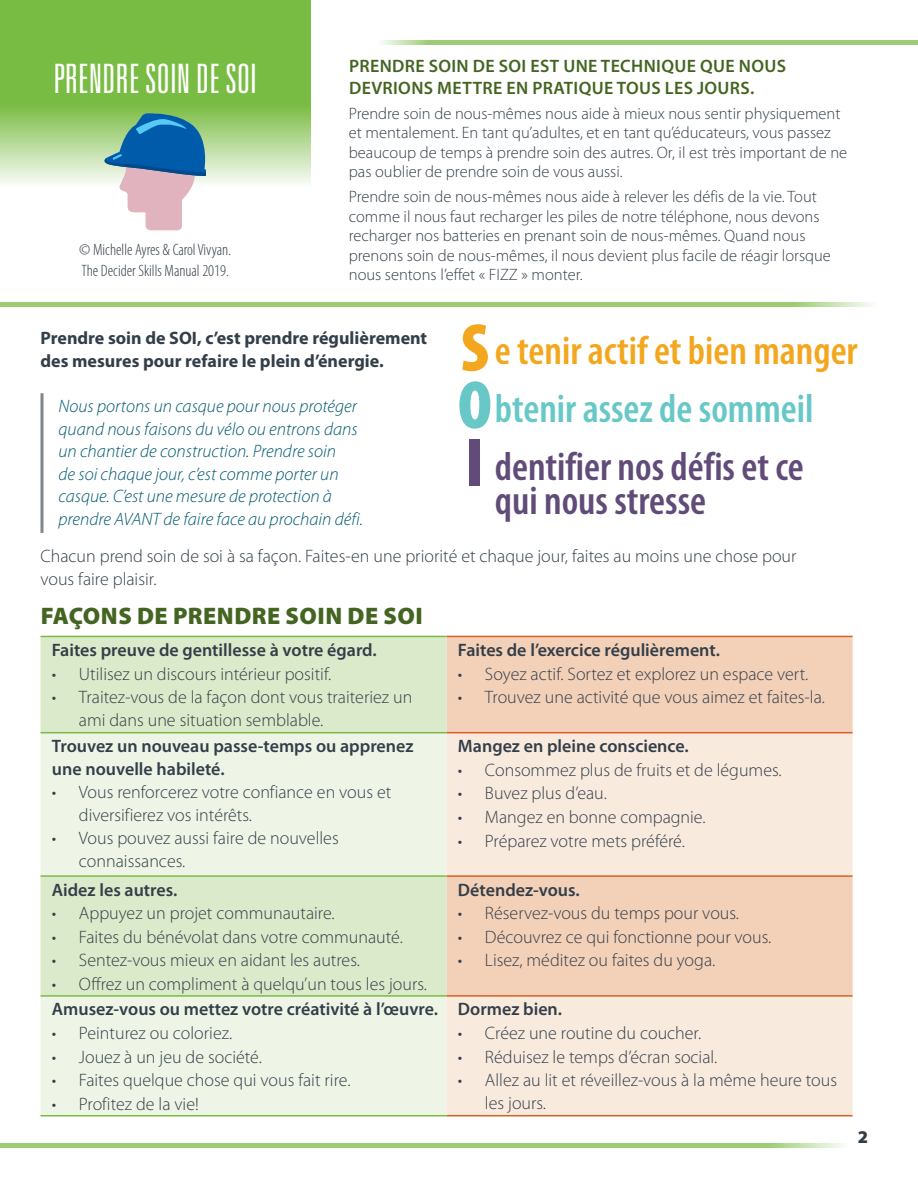
<style>
.page{position:relative;width:918px;height:1188px;background:#fff}
.page>*{position:absolute;margin:0;border:0;box-sizing:border-box;transform-origin:0 0}
.t1{font:900 condensed 68.55px "Myriad Pro";color:#f3a71e}
.t2{font:900 condensed 68.55px "Myriad Pro";color:#67c8c7}
.t3{font:900 condensed 68.55px "Myriad Pro";color:#614b78}
.t4{font:600 condensed 40.5px/34.5px "Myriad Pro";color:#614b78}
.t5{font:600 condensed 40.5px "Myriad Pro";color:#f3a71e}
.t6{font:600 condensed 40.5px "Myriad Pro";color:#67c8c7}
.t7{font:300 ultra-condensed 40.5px "Univers LT Std";color:#fff}
.t8{font:900 24px "Myriad Pro";letter-spacing:.02em;color:#436521}
.t9{font:300 18px/22.5px "Myriad Pro";color:#333e48}
.t10{font:600 18px/22.5px "Myriad Pro";color:#333e48}
.t11{font:italic 300 18px/22.5px "Myriad Pro";color:#00596f}
.t12{font:700 18px/22.5px "Myriad Pro";color:#333e48}
.t13{font:600 18px/22.5px "Myriad Pro";letter-spacing:.02em;color:#436521}
.t14{font:900 18px "Myriad Pro";color:#333e48}
.t15{font:300 16.5px/19.5px "Myriad Pro";color:#333e48}
.t16{font:300 condensed 16.5px/20.9px "Myriad Pro";color:#333e48}
</style>
<div class="page">
<svg style="left:0;top:0;width:310px;height:183px;background:#8dc55f"></svg>
<div style="left:41px;top:637px;width:406px;height:95px;background:#dbeaca"></div>
<div style="left:447px;top:637px;width:406px;height:95px;background:#f3d0b8"></div>
<svg style="left:41px;top:733px;width:406px;height:382px;background:#e7f1dd"></svg>
<svg style="left:447px;top:733px;width:406px;height:382px;background:#f7e1d1"></svg>
<hr style="left:41px;top:636px;width:406px;height:1px;background:#79bc43">
<hr style="left:41px;top:1115px;width:406px;height:1px;background:#79bc43">
<hr style="left:447px;top:636px;width:406px;height:1px;background:#d86026">
<hr style="left:447px;top:732px;width:406px;height:1px;background:#d86026">
<hr style="left:447px;top:875px;width:406px;height:2px;background:#d86026">
<hr style="left:41px;top:995px;width:406px;height:2px;background:#79bc43">
<hr style="left:447px;top:995px;width:406px;height:2px;background:#d86026">
<hr style="left:447px;top:1115px;width:406px;height:1px;background:#d86026">
<hr style="left:41px;top:732px;width:406px;height:1px;background:#79bc43">
<hr style="left:41px;top:875px;width:406px;height:2px;background:#79bc43">
<svg style="left:381px;top:40px;width:537px;height:5px;background:#a0cf79"></svg>
<svg style="left:0;top:302px;width:871px;height:5px;background:#9fcf79"></svg>
<svg style="left:0;top:1143px;width:843px;height:5px;background:#a0cf79"></svg>
<hr style="left:41px;top:393px;width:3px;height:140px;background:#7e868c">
<svg style="left:102px;top:113px;width:108px;height:117px"></svg>
<h2 class="t7" style="left:53px;top:58px;width:205px">PRENDRE SOIN DE SOI</h2>
<p class="t16" style="left:79px;top:239px;width:153px">© Michelle Ayres &amp; Carol Vivyan.<br>The Decider Skills Manual 2019.</p>
<p class="t13" style="left:349px;top:54px;width:439px">PRENDRE SOIN DE SOI EST UNE TECHNIQUE QUE NOUS<br>DEVRIONS METTRE EN PRATIQUE TOUS LES JOURS.</p>
<p class="t15" style="left:349px;top:104px;width:500px">Prendre soin de nous-mêmes nous aide à mieux nous sentir physiquement et mentalement. En tant qu’adultes, et en tant qu’éducateurs, vous passez beaucoup de temps à prendre soin des autres. Or, il est très important de ne pas oublier de prendre soin de vous aussi.</p>
<p class="t15" style="left:349px;top:187px;width:484px">Prendre soin de nous-mêmes nous aide à relever les défis de la vie. Tout comme il nous faut recharger les piles de notre téléphone, nous devons recharger nos batteries en prenant soin de nous-mêmes. Quand nous prenons soin de nous-mêmes, il nous devient plus facile de réagir lorsque nous sentons l’effet « FIZZ » monter.</p>
<p class="t12" style="left:41px;top:326px;width:388px">Prendre soin de SOI, c’est prendre régulièrement des mesures pour refaire le plein d’énergie.</p>
<p class="t11" style="left:59px;top:395px;width:306px">Nous portons un casque pour nous protéger quand nous faisons du vélo ou entrons dans un chantier de construction. Prendre soin<br>de soi chaque jour, c’est comme porter un casque. C’est une mesure de protection à prendre AVANT de faire face au prochain défi.</p>
<h1 class="t1" style="left:461px;top:304px;width:30px">S</h1>
<h1 class="t2" style="left:458px;top:361px;width:35px">O</h1>
<h1 class="t3" style="left:466px;top:419px;width:20px">I</h1>
<h2 class="t5" style="left:495px;top:326px;width:364px">e tenir actif et bien manger</h2>
<h2 class="t6" style="left:495px;top:383px;width:320px">btenir assez de sommeil</h2>
<h2 class="t4" style="left:495px;top:448px;width:311px">dentifier nos défis et ce qui nous stresse</h2>
<p class="t9" style="left:41px;top:545px;width:757px">Chacun prend soin de soi à sa façon. Faites-en une priorité et chaque jour, faites au moins une chose pour vous faire plaisir.</p>
<h3 class="t8" style="left:41px;top:600px;width:384px">FAÇONS DE PRENDRE SOIN DE SOI</h3>
<p class="t10" style="left:52px;top:638px;width:326px">Faites preuve de gentillesse à votre égard.</p>
<p class="t9" style="left:52px;top:662px;width:281px">• Utilisez un discours intérieur positif.</p>
<p class="t9" style="left:79px;top:686px;width:335px;text-indent:-27px">• Traitez-vous de la façon dont vous traiteriez un ami dans une situation semblable.</p>
<p class="t10" style="left:52px;top:734px;width:363px">Trouvez un nouveau passe-temps ou apprenez une nouvelle habileté.</p>
<p class="t9" style="left:79px;top:781px;width:314px;text-indent:-27px">• Vous renforcerez votre confiance en vous et diversifierez vos intérêts.</p>
<p class="t9" style="left:79px;top:827px;width:261px;text-indent:-27px">• Vous pouvez aussi faire de nouvelles connaissances.</p>
<p class="t10" style="left:52px;top:878px;width:127px">Aidez les autres.</p>
<p class="t9" style="left:52px;top:902px;width:284px">• Appuyez un projet communautaire.</p>
<p class="t9" style="left:52px;top:925px;width:353px">• Faites du bénévolat dans votre communauté.</p>
<p class="t9" style="left:52px;top:949px;width:310px">• Sentez-vous mieux en aidant les autres.</p>
<p class="t9" style="left:52px;top:973px;width:377px">• Offrez un compliment à quelqu’un tous les jours.</p>
<p class="t10" style="left:52px;top:998px;width:388px">Amusez-vous ou mettez votre créativité à l’œuvre.</p>
<p class="t9" style="left:52px;top:1022px;width:182px">• Peinturez ou coloriez.</p>
<p class="t9" style="left:52px;top:1045px;width:212px">• Jouez à un jeu de société.</p>
<p class="t9" style="left:52px;top:1069px;width:300px">• Faites quelque chose qui vous fait rire.</p>
<p class="t9" style="left:52px;top:1092px;width:148px">• Profitez de la vie!</p>
<p class="t10" style="left:458px;top:638px;width:263px">Faites de l’exercice régulièrement.</p>
<p class="t9" style="left:458px;top:662px;width:352px">• Soyez actif. Sortez et explorez un espace vert.</p>
<p class="t9" style="left:458px;top:686px;width:369px">• Trouvez une activité que vous aimez et faites-la.</p>
<p class="t10" style="left:458px;top:734px;width:232px">Mangez en pleine conscience.</p>
<p class="t9" style="left:458px;top:758px;width:325px">• Consommez plus de fruits et de légumes.</p>
<p class="t9" style="left:458px;top:782px;width:150px">• Buvez plus d’eau.</p>
<p class="t9" style="left:458px;top:806px;width:249px">• Mangez en bonne compagnie.</p>
<p class="t9" style="left:458px;top:829px;width:229px">• Préparez votre mets préféré.</p>
<p class="t10" style="left:458px;top:878px;width:123px">Détendez-vous.</p>
<p class="t9" style="left:458px;top:902px;width:283px">• Réservez-vous du temps pour vous.</p>
<p class="t9" style="left:458px;top:925px;width:315px">• Découvrez ce qui fonctionne pour vous.</p>
<p class="t9" style="left:458px;top:949px;width:259px">• Lisez, méditez ou faites du yoga.</p>
<p class="t10" style="left:458px;top:998px;width:106px">Dormez bien.</p>
<p class="t9" style="left:458px;top:1022px;width:245px">• Créez une routine du coucher.</p>
<p class="t9" style="left:458px;top:1045px;width:261px">• Réduisez le temps d’écran social.</p>
<p class="t9" style="left:485px;top:1069px;width:354px;text-indent:-27px">• Allez au lit et réveillez-vous à la même heure tous les jours.</p>
<p class="t14" style="left:858px;top:1125px;width:12px">2</p>
</div>
